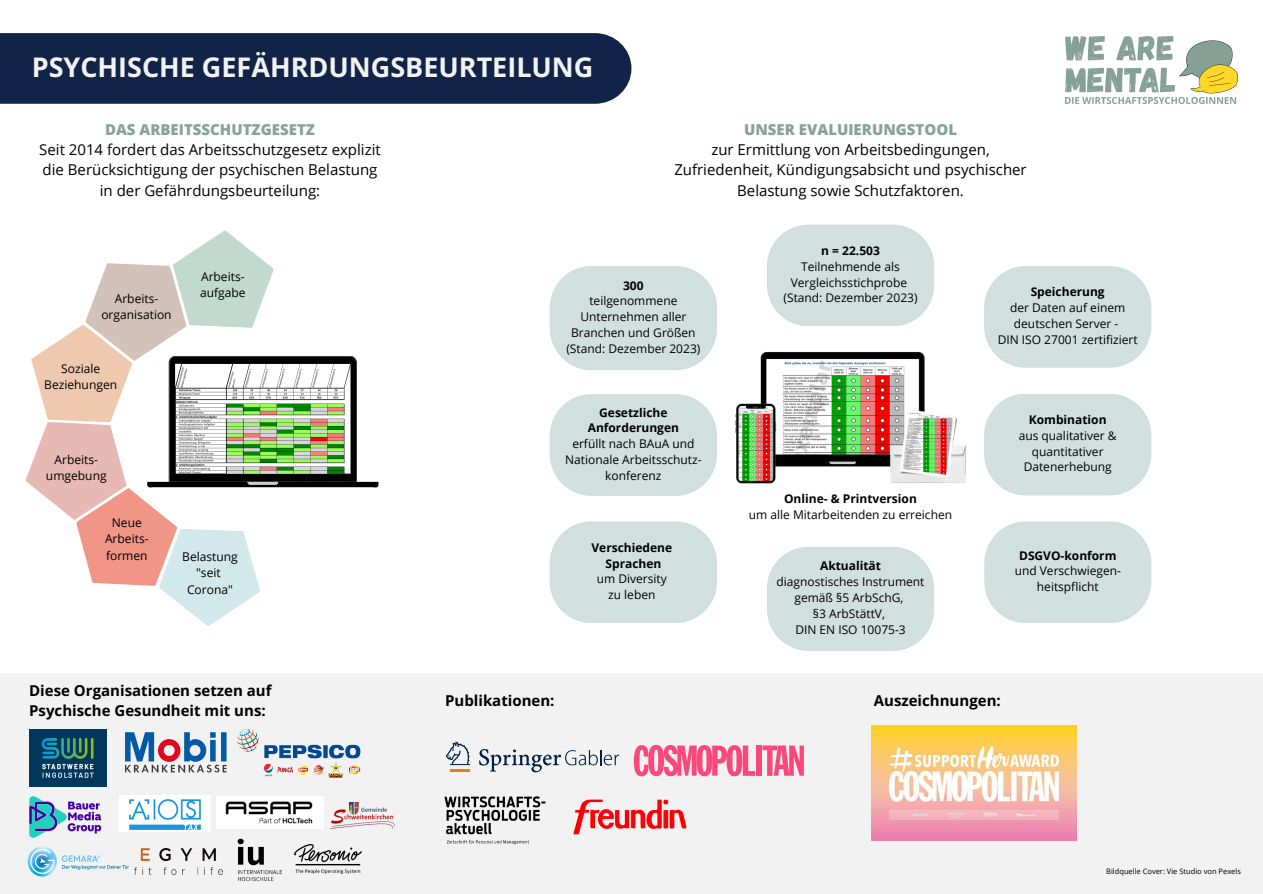
<style>
.page{position:relative;width:1263px;height:894px;background:#fff}
.page>*{position:absolute;margin:0;border:0;box-sizing:border-box;transform-origin:0 0}
.t1{font:700 27px "Open Sans";color:#f2f2f2}
.t2{font:15px/20.2px "Open Sans";color:#000;text-align:center}
.t3{font:700 15px/20.2px "Open Sans";color:#000}
.t4{font:12px/15.8px "Open Sans";color:#000;text-align:center}
.t5{font:700 12px/15.8px "Open Sans";color:#000;text-align:center}
.t6{font:7.5px "Open Sans";color:#000}
.s1{font-weight:800;color:#88a29a}
.s2{font-weight:700}
.s3{font-weight:400}
</style>
<div class="page">
<div style="left:0;top:33px;width:631px;height:71px;background:#122348"></div>
<svg style="left:25px;top:230px;width:353px;height:396px"></svg>
<img style="left:175px;top:363px;width:175px;height:110px">
<img style="left:715px;top:335px;width:270px;height:149px">
<div style="left:550px;top:521px;width:167px;height:102px;background:#d1dfdf;border-radius:42px"></div>
<div style="left:767px;top:546px;width:167px;height:104px;background:#d1dfdf;border-radius:42px"></div>
<div style="left:550px;top:394px;width:167px;height:101px;background:#d1dfdf;border-radius:42px"></div>
<div style="left:984px;top:393px;width:167px;height:102px;background:#d1dfdf;border-radius:42px"></div>
<div style="left:984px;top:521px;width:167px;height:102px;background:#d1dfdf;border-radius:42px"></div>
<div style="left:767px;top:224px;width:167px;height:102px;background:#d1dfdf;border-radius:42px"></div>
<div style="left:550px;top:266px;width:167px;height:104px;background:#d1dfdf;border-radius:42px"></div>
<div style="left:984px;top:266px;width:167px;height:101px;background:#d1dfdf;border-radius:42px"></div>
<div style="left:0;top:673px;width:1263px;height:220px;background:#f2f2f2"></div>
<img style="left:125px;top:732px;width:102px;height:41px">
<img style="left:135px;top:848px;width:87px;height:25px">
<img style="left:238px;top:729px;width:123px;height:48px">
<img style="left:294px;top:844px;width:68px;height:29px">
<img style="left:331px;top:802px;width:64px;height:26px">
<img style="left:29px;top:729px;width:78px;height:57px">
<img style="left:237px;top:838px;width:45px;height:44px">
<img style="left:444px;top:796px;width:102px;height:49px">
<img style="left:27px;top:846px;width:103px;height:31px">
<svg style="left:446px;top:741px;width:24px;height:24px"></svg>
<hr style="left:450px;top:768px;width:20px;height:3px;background:#ee7d11">
<svg style="left:479px;top:749px;width:140px;height:23px"></svg>
<svg style="left:634px;top:744px;width:121px;height:32px"></svg>
<div style="left:756px;top:745px;width:5px;height:30px;background:#fb487a"></div>
<svg style="left:762px;top:745px;width:42px;height:30px"></svg>
<img style="left:573px;top:799px;width:114px;height:35px">
<img style="left:871px;top:725px;width:205px;height:115px">
<img style="left:1065px;top:36px;width:172px;height:68px">
<svg style="left:29px;top:796px;width:72px;height:41px"></svg>
<img style="left:119px;top:795px;width:91px;height:36px">
<img style="left:217px;top:796px;width:106px;height:32px">
<h1 class="t1" style="left:32px;top:48px;width:563px">PSYCHISCHE GEFÄHRDUNGSBEURTEILUNG</h1>
<p class="t2" style="left:39px;top:119px;width:343px"><span class="s1">DAS ARBEITSSCHUTZGESETZ<br></span>Seit 2014 fordert das Arbeitsschutzgesetz explizit die Berücksichtigung der psychischen Belastung in der Gefährdungsbeurteilung:</p>
<h4 class="t2" style="left:674px;top:119px;width:354px"><span class="s1">UNSER EVALUIERUNGSTOOL<br></span>zur Ermittlung von Arbeitsbedingungen, Zufriedenheit, Kündigungsabsicht und psychischer Belastung sowie Schutzfaktoren.</h4>
<p class="t4" style="left:101px;top:290px;width:72px;line-height:16.4px">Arbeits&shy;organisation</p>
<h4 class="t4" style="left:44px;top:360px;width:74px;line-height:16.4px">Soziale<br>Beziehungen</h4>
<h4 class="t4" style="left:200px;top:268px;width:47px;line-height:16.4px;text-align:left">Arbeits&shy;aufgabe</h4>
<h4 class="t4" style="left:46px;top:451px;width:62px;line-height:16.4px">Arbeits&shy;umgebung</h4>
<h4 class="t4" style="left:105px;top:513px;width:45px;line-height:16.4px">Neue<br>Arbeits&shy;formen</h4>
<h4 class="t4" style="left:182px;top:548px;width:57px;line-height:16.4px">Belastung "seit<br>Corona"</h4>
<h4 class="t4" style="left:783px;top:242px;width:136px"><span class="s2">n = 22.503<br></span>Teilnehmende als<br>Vergleichsstichprobe (Stand: Dezember 2023)</h4>
<p class="t4" style="left:566px;top:277px;width:136px"><span class="s2">300<br></span>teilgenommene<br>Unternehmen aller<br>Branchen und Größen (Stand: Dezember 2023)</p>
<p class="t4" style="left:998px;top:284px;width:142px"><span class="s2">Speicherung<br></span>der Daten auf einem deutschen Server -<br>DIN ISO 27001 zertifiziert</p>
<p class="t4" style="left:565px;top:404px;width:138px"><span class="s2">Gesetzliche<br>Anforderungen<br></span>erfüllt nach BAuA und<br>Nationale Arbeitsschutz&shy;konferenz</p>
<h4 class="t4" style="left:1019px;top:411px;width:99px"><span class="s2">Kombination </span>aus qualitativer &amp; quantitativer<br>Datenerhebung</h4>
<h3 class="t5" style="left:591px;top:539px;width:82px">Verschiedene<br>Sprachen<br><span class="s3">um Diversity zu leben</span></h3>
<p class="t4" style="left:749px;top:489px;width:205px"><span class="s2">Online- &amp; Printversion<br></span>um alle Mitarbeitenden zu erreichen</p>
<p class="t4" style="left:777px;top:557px;width:149px"><span class="s2">Aktualität<br></span>diagnostisches Instrument gemäß §5 ArbSchG,<br>§3 ArbStättV,</p>
<h4 class="t4" style="left:795px;top:620px;width:112px">DIN EN ISO 10075-3</h4>
<p class="t4" style="left:1015px;top:547px;width:108px"><span class="s2">DSGVO-konform </span>und Verschwiegen&shy;heitspflicht</p>
<h4 class="t3" style="left:29px;top:679px;width:244px">Diese Organisationen setzen auf<br>Psychische Gesundheit mit uns:</h4>
<h4 class="t3" style="left:445px;top:689px;width:111px">Publikationen:</h4>
<h4 class="t3" style="left:874px;top:689px;width:128px">Auszeichnungen:</h4>
<h4 class="t6" style="left:1106px;top:865px;width:136px">Bildquelle Cover: Vie Studio von Pexels</h4>
</div>
